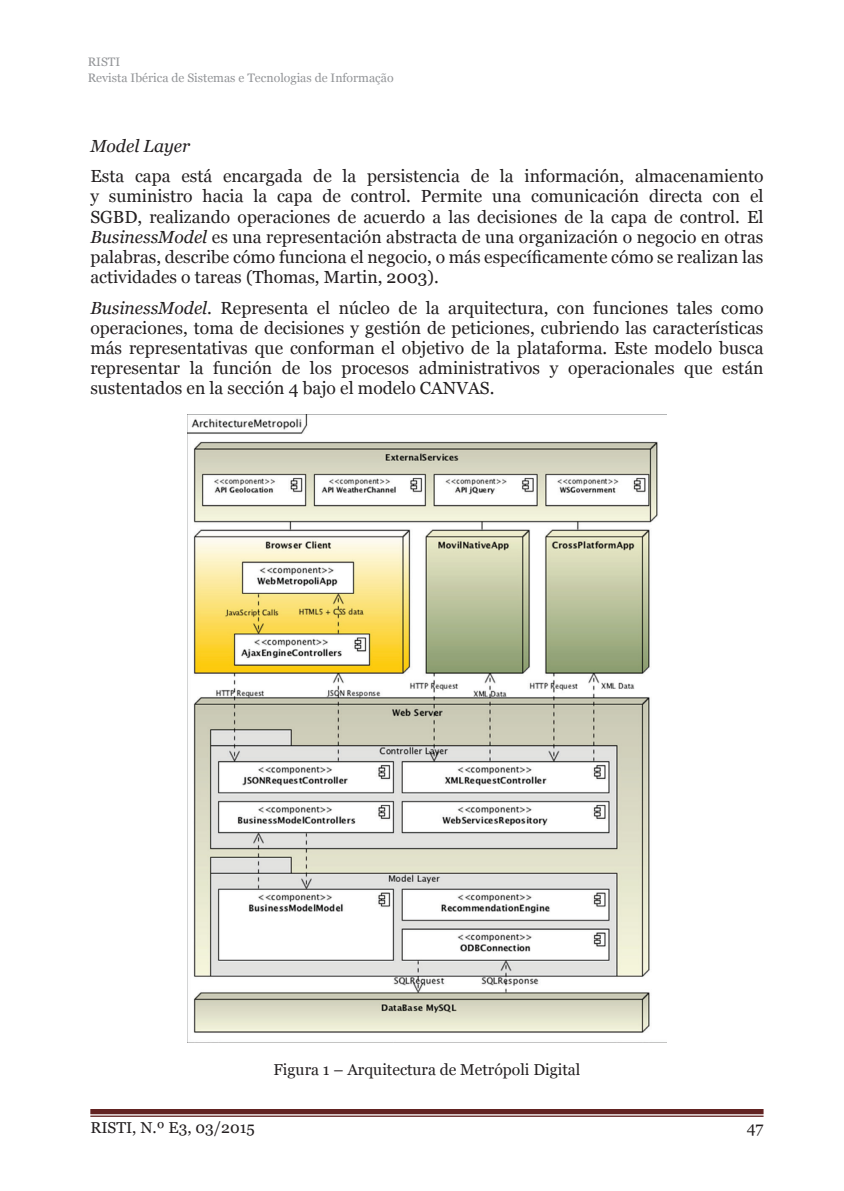
<style>
.page{position:relative;width:844px;height:1191px;background:#fff}
.page>*{position:absolute;margin:0;border:0;box-sizing:border-box;transform-origin:0 0}
.txt{font:17.5px/20.1px "Georgia";color:#231f20;text-align:justify}
.t1{font:italic 17.5px "Georgia";color:#231f20}
.legned{font:15.75px "Georgia";color:#231f20}
.t2{font:12.25px/16.1px "Georgia";color:#939598}
.s1{font-style:italic}
</style>
<div class="page">
<div style="left:90px;top:1109px;width:673px;height:5px;background:#622322"></div>
<hr style="left:90px;top:1115px;width:673px;height:1px;background:#622322">
<img style="left:187px;top:414px;width:479px;height:628px">
<p class="t2" style="left:88px;top:54px;width:307px">RISTI<br>Revista Ibérica de Sistemas e Tecnologias de Informação</p>
<h4 class="t1" style="left:90px;top:135px;width:101px">Model Layer</h4>
<p class="txt" style="left:90px;top:167px;width:674px">Esta capa está encargada de la persistencia de la información, almacenamiento y suministro hacia la capa de control. Permite una comunicación directa con el SGBD, realizando operaciones de acuerdo a las decisiones de la capa de control. El <span class="s1">BusinessModel</span> es una representación abstracta de una organización o negocio en otras palabras, describe cómo funciona el negocio, o más específicamente cómo se realizan las actividades o tareas (Thomas, Martin, 2003).</p>
<p class="txt" style="left:90px;top:298px;width:674px"><span class="s1">BusinessModel</span>. Representa el núcleo de la arquitectura, con funciones tales como operaciones, toma de decisiones y gestión de peticiones, cubriendo las características más representativas que conforman el objetivo de la plataforma. Este modelo busca representar la función de los procesos administrativos y operacionales que están sustentados en la sección 4 bajo el modelo CANVAS.</p>
<p class="legned" style="left:273px;top:1060px;width:308px">Figura 1 – Arquitectura de Metrópoli Digital</p>
<p class="legned" style="left:90px;top:1117px;width:166px">RISTI, N.º E3, 03/2015</p>
<p class="legned" style="left:746px;top:1118px;width:18px">47</p>
</div>
